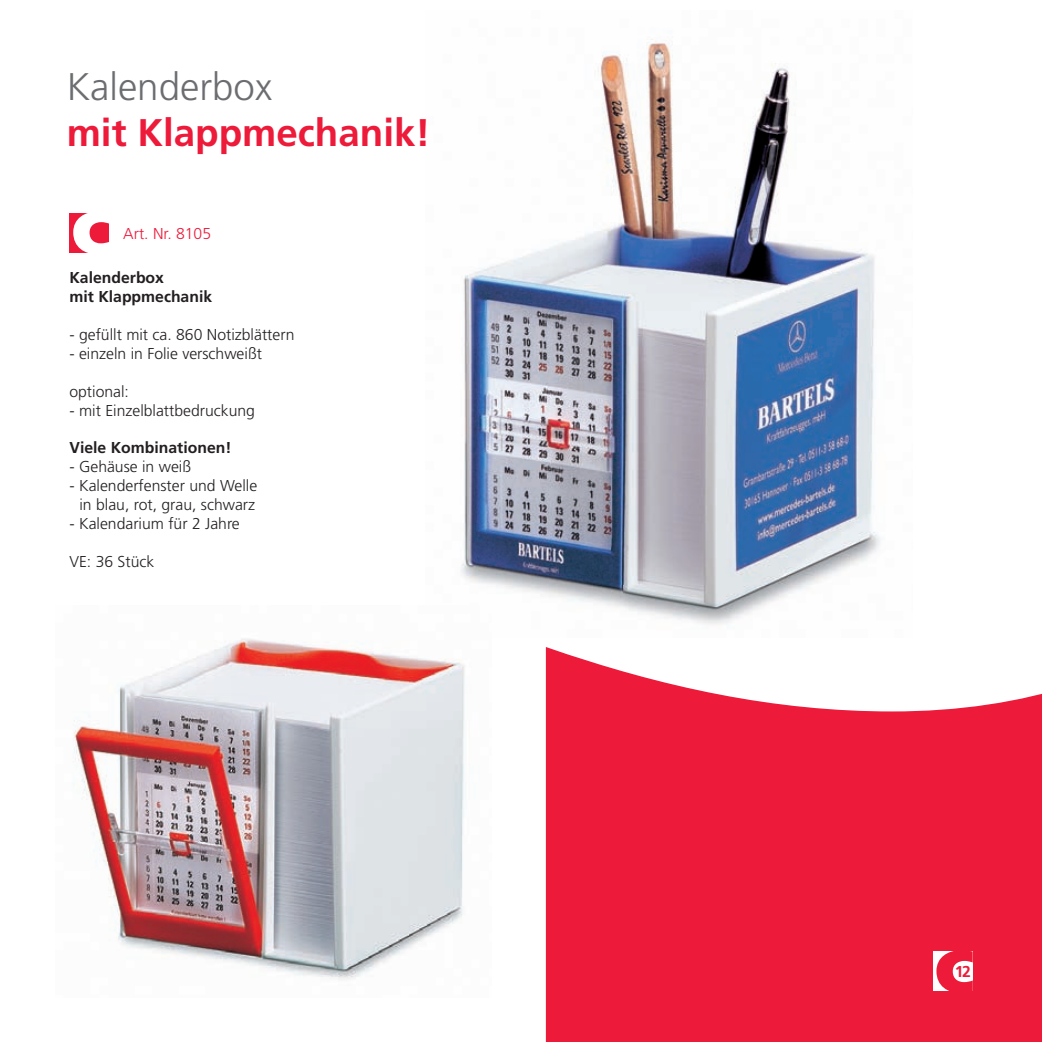
<style>
.page{position:relative;width:1042px;height:1042px;background:#fff}
.page>*{position:absolute;margin:0;border:0;box-sizing:border-box;transform-origin:0 0}
.t1{font:700 38.5px "Frutiger";color:#ed1a3a}
.t2{font:300 38.5px "Frutiger";color:#6c6d70}
.t3{font:300 15.75px/18.9px "Frutiger";color:#231f20;text-align:center}
.t4{font:700 15.75px/18.9px "Frutiger";color:#231f20}
.t5{font:300 15.75px "Frutiger";color:#ed1a3a}
.t6{font:700 15.75px "Frutiger";color:#ed1a3a}
</style>
<div class="page">
<svg style="left:546px;top:647px;width:496px;height:395px;background:#ef3551"></svg>
<img style="left:461px;top:39px;width:420px;height:585px">
<img style="left:73px;top:605px;width:418px;height:375px">
<div style="left:69px;top:213px;width:40px;height:40px;background:#ed1a3a"></div>
<svg style="left:73px;top:213px;width:36px;height:40px"></svg>
<div style="left:932px;top:951px;width:40px;height:40px;background:#fff"></div>
<svg style="left:936px;top:951px;width:36px;height:40px"></svg>
<h1 class="t2" style="left:67px;top:65px;width:207px">Kalenderbox</h1>
<h1 class="t1" style="left:67px;top:110px;width:365px">mit Klappmechanik!</h1>
<p class="t5" style="left:123px;top:224px;width:89px">Art. Nr. 8105</p>
<p class="t4" style="left:69px;top:268px;width:144px">Kalenderbox<br>mit Klappmechanik</p>
<p class="t3" style="left:69px;top:325px;width:227px">- gefüllt mit ca. 860 Notizblättern</p>
<p class="t3" style="left:69px;top:344px;width:194px">- einzeln in Folie verschweißt</p>
<p class="t3" style="left:69px;top:382px;width:61px">optional:</p>
<p class="t3" style="left:69px;top:401px;width:187px">- mit Einzelblattbedruckung</p>
<p class="t4" style="left:69px;top:438px;width:164px">Viele Kombinationen!</p>
<p class="t3" style="left:69px;top:457px;width:123px">- Gehäuse in weiß</p>
<p class="t3" style="left:69px;top:476px;width:189px">- Kalenderfenster und Welle in blau, rot, grau, schwarz</p>
<p class="t3" style="left:69px;top:514px;width:172px">- Kalendarium für 2 Jahre</p>
<p class="t3" style="left:69px;top:552px;width:86px">VE: 36 Stück</p>
<p class="t6" style="left:955px;top:962px;width:18px">12</p>
</div>
